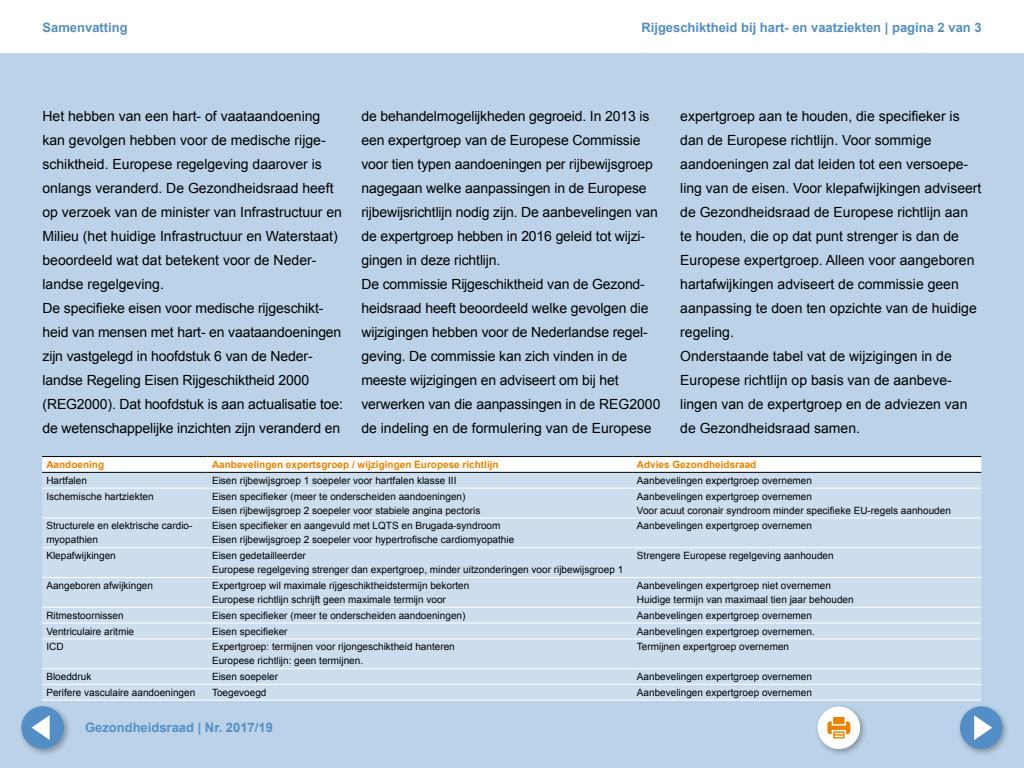
<style>
.page{position:relative;width:1024px;height:768px;background:#fff}
.page>*{position:absolute;margin:0;border:0;box-sizing:border-box;transform-origin:0 0}
.t1{font:14px/24px "Arial";color:#000}
.t2{font:700 13px "Arial";color:#548ec6}
.t3{font:10px/14px "Arial";color:#000}
.t4{font:700 10px "Arial";color:#e98300}
</style>
<div class="page">
<div style="left:0;top:54px;width:1024px;height:714px;background:#bbd2e8"></div>
<svg style="left:42px;top:457px;width:939px;height:15px"></svg>
<div style="left:42px;top:473px;width:939px;height:227px;background:#cde"></div>
<hr style="left:42px;top:488px;width:166px;height:1px;background:#fff">
<hr style="left:208px;top:488px;width:425px;height:1px;background:#fff">
<hr style="left:633px;top:488px;width:348px;height:1px;background:#fff">
<hr style="left:42px;top:518px;width:166px;height:1px;background:#fff">
<hr style="left:208px;top:518px;width:425px;height:1px;background:#fff">
<hr style="left:633px;top:518px;width:348px;height:1px;background:#fff">
<hr style="left:42px;top:547px;width:166px;height:1px;background:#fff">
<hr style="left:208px;top:547px;width:425px;height:1px;background:#fff">
<hr style="left:633px;top:547px;width:348px;height:1px;background:#fff">
<hr style="left:42px;top:577px;width:166px;height:1px;background:#fff">
<hr style="left:208px;top:577px;width:425px;height:1px;background:#fff">
<hr style="left:633px;top:577px;width:348px;height:1px;background:#fff">
<hr style="left:42px;top:607px;width:166px;height:1px;background:#fff">
<hr style="left:208px;top:607px;width:425px;height:1px;background:#fff">
<hr style="left:633px;top:607px;width:348px;height:1px;background:#fff">
<hr style="left:42px;top:623px;width:166px;height:1px;background:#fff">
<hr style="left:208px;top:623px;width:425px;height:1px;background:#fff">
<hr style="left:633px;top:623px;width:348px;height:1px;background:#fff">
<hr style="left:42px;top:639px;width:166px;height:1px;background:#fff">
<hr style="left:208px;top:639px;width:425px;height:1px;background:#fff">
<hr style="left:633px;top:639px;width:348px;height:1px;background:#fff">
<hr style="left:42px;top:668px;width:166px;height:1px;background:#fff">
<hr style="left:208px;top:668px;width:425px;height:1px;background:#fff">
<hr style="left:633px;top:668px;width:348px;height:1px;background:#fff">
<hr style="left:42px;top:684px;width:166px;height:1px;background:#fff">
<hr style="left:208px;top:684px;width:425px;height:1px;background:#fff">
<hr style="left:633px;top:684px;width:348px;height:1px;background:#fff">
<hr style="left:42px;top:700px;width:166px;height:1px;background:#fff">
<hr style="left:208px;top:700px;width:425px;height:1px;background:#fff">
<hr style="left:633px;top:700px;width:348px;height:1px;background:#fff">
<hr style="left:42px;top:456px;width:166px;height:1px;background:#000">
<hr style="left:208px;top:456px;width:425px;height:1px;background:#000">
<hr style="left:633px;top:456px;width:348px;height:1px;background:#000">
<hr style="left:42px;top:472px;width:166px;height:1px;background:#000">
<hr style="left:208px;top:472px;width:425px;height:1px;background:#000">
<hr style="left:633px;top:472px;width:348px;height:1px;background:#000">
<div style="left:814px;top:703px;width:53px;height:53px;background:#000;opacity:.3"></div>
<div style="left:818px;top:707px;width:42px;height:42px;background:#fff;border-radius:50%"></div>
<svg style="left:827px;top:717px;width:23px;height:22px"></svg>
<div style="left:18px;top:703px;width:53px;height:53px;background:#000;opacity:.3"></div>
<div style="left:21px;top:706px;width:43px;height:43px;background:#548ec6;border-radius:50%"></div>
<svg style="left:32px;top:715px;width:18px;height:25px"></svg>
<div style="left:957px;top:703px;width:53px;height:53px;background:#000;opacity:.3"></div>
<div style="left:960px;top:706px;width:43px;height:43px;background:#548ec6;border-radius:50%"></div>
<svg style="left:974px;top:715px;width:18px;height:25px"></svg>
<p class="t2" style="left:43px;top:19px;width:87px">Samenvatting</p>
<p class="t2" style="left:641px;top:19px;width:342px">Rijgeschiktheid bij hart- en vaatziekten | pagina 2 van 3</p>
<p class="t1" style="left:43px;top:104px;width:302px">Het hebben van een hart- of vaataandoening kan gevolgen hebben voor de medische rijge&shy;schiktheid. Europese regelgeving daarover is onlangs veranderd. De Gezondheidsraad heeft op verzoek van de minister van Infrastructuur en Milieu (het huidige Infrastructuur en Waterstaat) beoordeeld wat dat betekent voor de Neder&shy;landse regelgeving.<br>De specifieke eisen voor medische rijgeschikt&shy;heid van mensen met hart- en vaataandoeningen zijn vastgelegd in hoofdstuk 6 van de Neder&shy;landse Regeling Eisen Rijgeschiktheid 2000 (REG2000). Dat hoofdstuk is aan actualisatie toe: de wetenschappelijke inzichten zijn veranderd en</p>
<p class="t1" style="left:361px;top:104px;width:301px">de behandelmogelijkheden gegroeid. In 2013 is een expertgroep van de Europese Commissie voor tien typen aandoeningen per rijbewijsgroep nagegaan welke aanpassingen in de Europese rijbewijsrichtlijn nodig zijn. De aanbevelingen van de expertgroep hebben in 2016 geleid tot wijzi&shy;gingen in deze richtlijn.<br>De commissie Rijgeschiktheid van de Gezond&shy;heidsraad heeft beoordeeld welke gevolgen die wijzigingen hebben voor de Nederlandse regel&shy;geving. De commissie kan zich vinden in de meeste wijzigingen en adviseert om bij het verwerken van die aanpassingen in de REG2000 de indeling en de formulering van de Europese</p>
<p class="t1" style="left:680px;top:104px;width:303px">expertgroep aan te houden, die specifieker is dan de Europese richtlijn. Voor sommige aandoeningen zal dat leiden tot een versoepe&shy;ling van de eisen. Voor klepafwijkingen adviseert de Gezondheidsraad de Europese richtlijn aan te houden, die op dat punt strenger is dan de Europese expertgroep. Alleen voor aangeboren hartafwijkingen adviseert de commissie geen aanpassing te doen ten opzichte van de huidige regeling.<br>Onderstaande tabel vat de wijzigingen in de Europese richtlijn op basis van de aanbeve&shy;lingen van de expertgroep en de adviezen van de Gezondheidsraad samen.</p>
<p class="t4" style="left:46px;top:458px;width:59px">Aandoening</p>
<p class="t4" style="left:212px;top:458px;width:288px">Aanbevelingen expertsgroep / wijzigingen Europese richtlijn</p>
<p class="t4" style="left:637px;top:458px;width:121px">Advies Gezondheidsraad</p>
<p class="t3" style="left:46px;top:473px;width:42px">Hartfalen</p>
<p class="t3" style="left:212px;top:473px;width:246px">Eisen rijbewijsgroep 1 soepeler voor hartfalen klasse III</p>
<p class="t3" style="left:637px;top:473px;width:177px">Aanbevelingen expertgroep overnemen</p>
<p class="t3" style="left:46px;top:489px;width:109px">Ischemische hartziekten</p>
<p class="t3" style="left:212px;top:489px;width:270px">Eisen specifieker (meer te onderscheiden aandoeningen)<br>Eisen rijbewijsgroep 2 soepeler voor stabiele angina pectoris</p>
<p class="t3" style="left:637px;top:489px;width:316px">Aanbevelingen expertgroep overnemen<br>Voor acuut coronair syndroom minder specifieke EU-regels aanhouden</p>
<p class="t3" style="left:46px;top:519px;width:148px">Structurele en elektrische cardio&shy;myopathien</p>
<p class="t3" style="left:212px;top:519px;width:304px">Eisen specifieker en aangevuld met LQTS en Brugada-syndroom<br>Eisen rijbewijsgroep 2 soepeler voor hypertrofische cardiomyopathie</p>
<p class="t3" style="left:637px;top:519px;width:177px">Aanbevelingen expertgroep overnemen</p>
<p class="t3" style="left:46px;top:549px;width:71px">Klepafwijkingen</p>
<p class="t3" style="left:212px;top:549px;width:413px">Eisen gedetailleerder<br>Europese regelgeving strenger dan expertgroep, minder uitzonderingen voor rijbewijsgroep 1</p>
<p class="t3" style="left:637px;top:549px;width:198px">Strengere Europese regelgeving aanhouden</p>
<p class="t3" style="left:46px;top:579px;width:108px">Aangeboren afwijkingen</p>
<p class="t3" style="left:212px;top:579px;width:259px">Expertgroep wil maximale rijgeschiktheidstermijn bekorten<br>Europese richtlijn schrijft geen maximale termijn voor</p>
<p class="t3" style="left:637px;top:579px;width:218px">Aanbevelingen expertgroep niet overnemen<br>Huidige termijn van maximaal tien jaar behouden</p>
<p class="t3" style="left:46px;top:608px;width:79px">Ritmestoornissen</p>
<p class="t3" style="left:212px;top:608px;width:255px">Eisen specifieker (meer te onderscheiden aandoeningen)</p>
<p class="t3" style="left:637px;top:608px;width:177px">Aanbevelingen expertgroep overnemen</p>
<p class="t3" style="left:46px;top:624px;width:89px">Ventriculaire aritmie</p>
<p class="t3" style="left:212px;top:624px;width:77px">Eisen specifieker</p>
<p class="t3" style="left:637px;top:624px;width:179px">Aanbevelingen expertgroep overnemen.</p>
<p class="t3" style="left:46px;top:640px;width:19px">ICD</p>
<p class="t3" style="left:212px;top:640px;width:244px">Expertgroep: termijnen voor rijongeschiktheid hanteren<br>Europese richtlijn: geen termijnen.</p>
<p class="t3" style="left:637px;top:640px;width:154px">Termijnen expertgroep overnemen</p>
<p class="t3" style="left:46px;top:670px;width:47px">Bloeddruk</p>
<p class="t3" style="left:212px;top:670px;width:68px">Eisen soepeler</p>
<p class="t3" style="left:637px;top:670px;width:177px">Aanbevelingen expertgroep overnemen</p>
<p class="t3" style="left:46px;top:685px;width:150px">Perifere vasculaire aandoeningen</p>
<p class="t3" style="left:212px;top:685px;width:56px">Toegevoegd</p>
<p class="t3" style="left:637px;top:685px;width:177px">Aanbevelingen expertgroep overnemen</p>
<p class="t2" style="left:85px;top:719px;width:189px">Gezondheidsraad | Nr. 2017/19</p>
</div>
